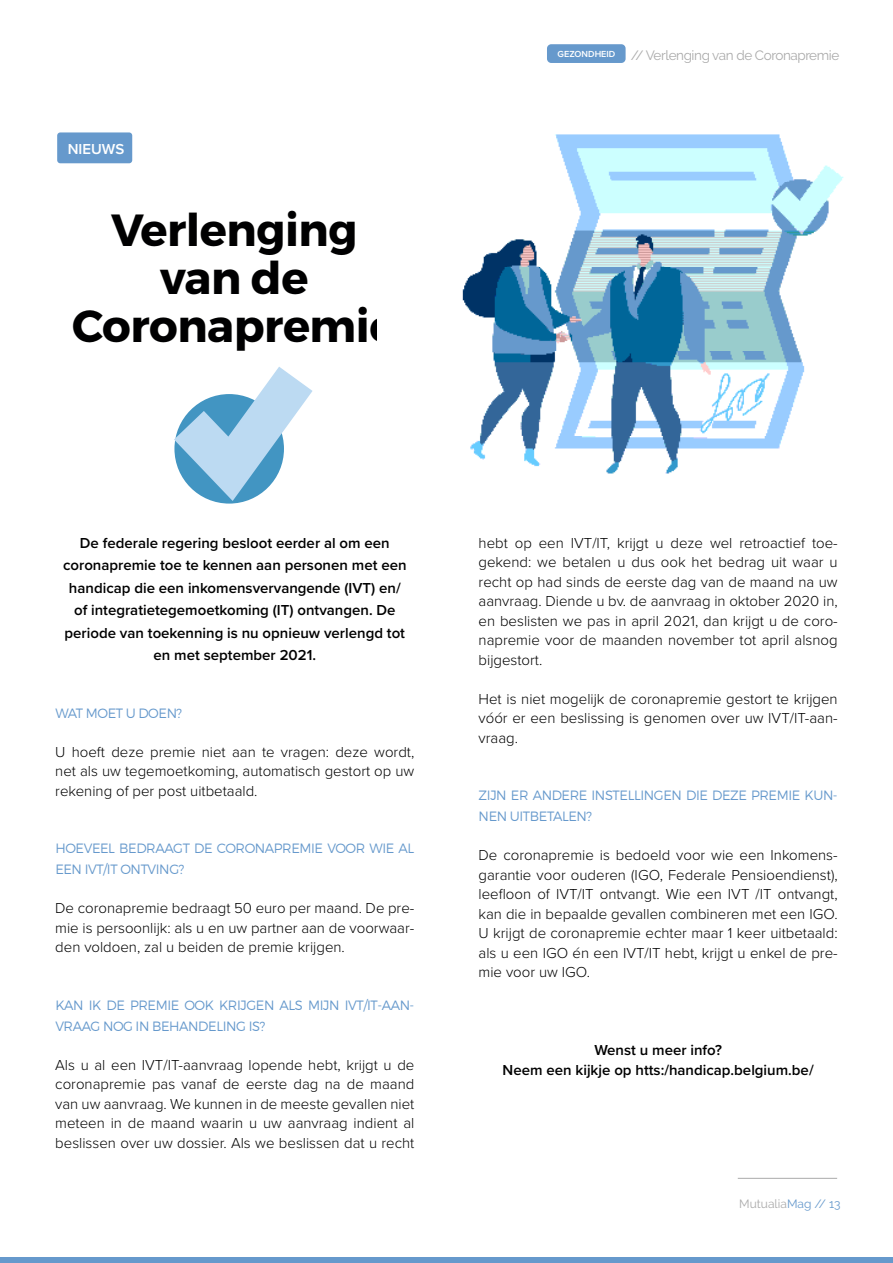
<style>
.page{position:relative;width:893px;height:1263px;background:#fff}
.page>*{position:absolute;margin:0;border:0;box-sizing:border-box;transform-origin:0 0}
.t1{font:700 45px "Montserrat";letter-spacing:-.01em;color:#000001}
.t2{font:300 15px/19.5px "Proxima Nova";color:#000001;text-align:justify}
.t3{font:600 15px/22.5px "Proxima Nova";color:#000001;text-align:center}
.t4{font:600 15px "Proxima Nova";color:#fff}
.t5{font:300 13.5px/21px "Montserrat";letter-spacing:-.03em;color:#69c}
.t6{font:13.5px "Raleway";letter-spacing:-.03em;color:#aaa}
.t7{font:12px "Raleway";color:#aaa}
.t8{font:600 9.15px "Proxima Nova";color:#fff}
.s1{color:#69c}
</style>
<div class="page">
<hr style="left:738px;top:1178px;width:99px;height:1px;background:#aaa">
<div style="left:0;top:1257px;width:893px;height:6px;background:#69c"></div>
<div style="left:57px;top:132px;width:75px;height:31px;background:#69c;border-radius:3px"></div>
<img style="left:462px;top:134px;width:382px;height:340px">
<svg style="left:174px;top:367px;width:139px;height:134px"></svg>
<div style="left:547px;top:44px;width:79px;height:19px;background:#69c;border-radius:4px"></div>
<p class="t4" style="left:68px;top:138px;width:58px">NIEUWS</p>
<p class="t1" style="left:111px;top:202px;width:248px">Verlenging</p>
<p class="t1" style="left:160px;top:250px;width:150px">van de</p>
<p class="t1" style="left:72px;top:298px;width:326px">Coronapremie</p>
<p class="t8" style="left:558px;top:47px;width:59px">GEZONDHEID</p>
<p class="t6" style="left:631px;top:47px;width:210px">// Verlenging van de Coronapremie</p>
<p class="t3" style="left:63px;top:531px;width:345px">De federale regering besloot eerder al om een coronapremie toe te kennen aan personen met een handicap die een inkomensvervangende (IVT) en/ of integratietegemoetkoming (IT) ontvangen. De periode van toekenning is nu opnieuw verlengd tot en met september 2021.</p>
<p class="t5" style="left:55px;top:702px;width:128px">WAT MOET U DOEN?</p>
<p class="t2" style="left:55px;top:741px;width:361px">U hoeft deze premie niet aan te vragen: deze wordt, net als uw tegemoetkoming, automatisch gestort op uw rekening of per post uitbetaald.</p>
<p class="t5" style="left:55px;top:838px;width:360px">HOEVEEL BEDRAAGT DE CORONAPREMIE VOOR WIE AL<br>EEN IVT/IT ONTVING?</p>
<p class="t2" style="left:55px;top:898px;width:361px">De coronapremie bedraagt 50 euro per maand. De pre&shy;mie is persoonlijk: als u en uw partner aan de voorwaar&shy;den voldoen, zal u beiden de premie krijgen.</p>
<p class="t5" style="left:55px;top:994px;width:361px">KAN IK DE PREMIE OOK KRIJGEN ALS MIJN IVT/IT-AAN-<br>VRAAG NOG IN BEHANDELING IS?</p>
<p class="t2" style="left:55px;top:1054px;width:361px">Als u al een IVT/IT-aanvraag lopende hebt, krijgt u de coronapremie pas vanaf de eerste dag na de maand van uw aanvraag. We kunnen in de meeste gevallen niet meteen in de maand waarin u uw aanvraag indient al beslissen over uw dossier. Als we beslissen dat u recht</p>
<p class="t2" style="left:479px;top:532px;width:361px">hebt op een IVT/IT, krijgt u deze wel retroactief toe&shy;gekend: we betalen u dus ook het bedrag uit waar u recht op had sinds de eerste dag van de maand na uw aanvraag. Diende u bv. de aanvraag in oktober 2020 in, en beslisten we pas in april 2021, dan krijgt u de coro&shy;napremie voor de maanden november tot april alsnog bijgestort.</p>
<p class="t2" style="left:479px;top:688px;width:361px">Het is niet mogelijk de coronapremie gestort te krijgen vóór er een beslissing is genomen over uw IVT/IT-aan&shy;vraag.</p>
<p class="t5" style="left:479px;top:785px;width:361px">ZIJN ER ANDERE INSTELLINGEN DIE DEZE PREMIE KUN-<br>NEN UITBETALEN?</p>
<p class="t2" style="left:479px;top:845px;width:361px">De coronapremie is bedoeld voor wie een Inkomens&shy;garantie voor ouderen (IGO, Federale Pensioendienst), leefloon of IVT/IT ontvangt. Wie een IVT /IT ontvangt, kan die in bepaalde gevallen combineren met een IGO.<br>U krijgt de coronapremie echter maar 1 keer uitbetaald: als u een IGO én een IVT/IT hebt, krijgt u enkel de pre&shy;mie voor uw IGO.</p>
<p class="t3" style="left:594px;top:1038px;width:129px">Wenst u meer info?</p>
<p class="t3" style="left:503px;top:1058px;width:313px">Neem een kijkje op htts:/handicap.belgium.be/</p>
<p class="t7" style="left:739px;top:1196px;width:103px">Mutualia<span class="s1">Mag // 13</span></p>
</div>
